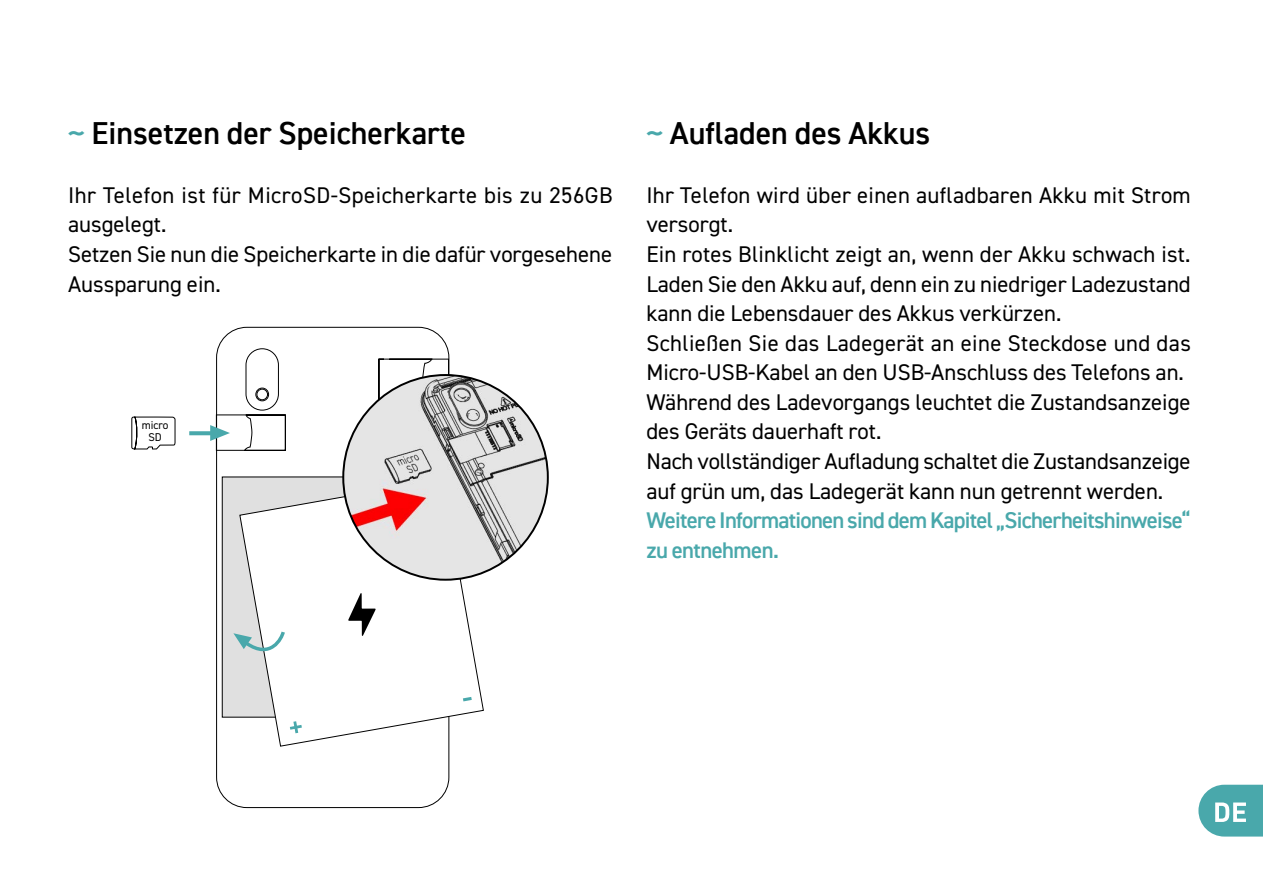
<style>
.page{position:relative;width:1263px;height:893px;background:#fff}
.page>*{position:absolute;margin:0;border:0;box-sizing:border-box;transform-origin:0 0}
.t1{font:600 31.8px "DIN2014";color:#000}
.t2{font:22.8px/29.5px "DIN2014";color:#000}
.t3{font:600 22.8px/29.5px "DIN2014";letter-spacing:-.035em;color:#49a8ab}
.t4{font:11.25px/12.6px "DIN2014";color:#000;text-align:center}
.s1{color:#49a8ab}
</style>
<div class="page">
<svg style="left:1198px;top:784px;width:65px;height:52px"></svg>
<div style="left:246px;top:348px;width:33px;height:62px;border:1px solid #000;border-radius:16px"></div>
<div style="left:256px;top:388px;width:13px;height:13px;border:1px solid #000;border-radius:50%"></div>
<div style="left:257px;top:389px;width:11px;height:11px;border:1px solid #000;border-radius:50%"></div>
<div style="left:222px;top:477px;width:220px;height:240px;background:#e0e0e0"></div>
<svg style="left:378px;top:358px;width:71px;height:42px"></svg>
<svg style="left:189px;top:431px;width:21px;height:4px"></svg>
<svg style="left:210px;top:414px;width:76px;height:37px"></svg>
<svg style="left:131px;top:416px;width:45px;height:34px"></svg>
<svg style="left:239px;top:487px;width:245px;height:259px"></svg>
<svg style="left:348px;top:592px;width:28px;height:44px"></svg>
<svg style="left:290px;top:721px;width:12px;height:12px"></svg>
<svg style="left:463px;top:697px;width:9px;height:4px"></svg>
<svg style="left:233px;top:628px;width:54px;height:32px"></svg>
<img style="left:343px;top:375px;width:205px;height:204px;border-radius:102px">
<h1 class="t1" style="left:68px;top:112px;width:399px"><span class="s1">~</span> Einsetzen der Speicherkarte</h1>
<p class="t2" style="left:68px;top:180px;width:546px">Ihr Telefon ist für MicroSD-Speicherkarte bis zu 256GB ausgelegt.<br>Setzen Sie nun die Speicherkarte in die dafür vorgesehene Aussparung ein.</p>
<p class="t4" style="left:142px;top:418px;width:28px">micro<br>SD</p>
<h1 class="t1" style="left:646px;top:112px;width:285px"><span class="s1">~</span> Aufladen des Akkus</h1>
<p class="t2" style="left:646px;top:180px;width:546px">Ihr Telefon wird über einen aufladbaren Akku mit Strom versorgt.<br>Ein rotes Blinklicht zeigt an, wenn der Akku schwach ist.<br>Laden Sie den Akku auf, denn ein zu niedriger Ladezustand kann die Lebensdauer des Akkus verkürzen.<br>Schließen Sie das Ladegerät an eine Steckdose und das Micro-USB-Kabel an den USB-Anschluss des Telefons an.<br>Während des Ladevorgangs leuchtet die Zustandsanzeige des Geräts dauerhaft rot.<br>Nach vollständiger Aufladung schaltet die Zustandsanzeige auf grün um, das Ladegerät kann nun getrennt werden.</p>
<p class="t3" style="left:646px;top:505px;width:546px">Weitere Informationen sind dem Kapitel „Sicherheitshinweise“ zu entnehmen.</p>
</div>
